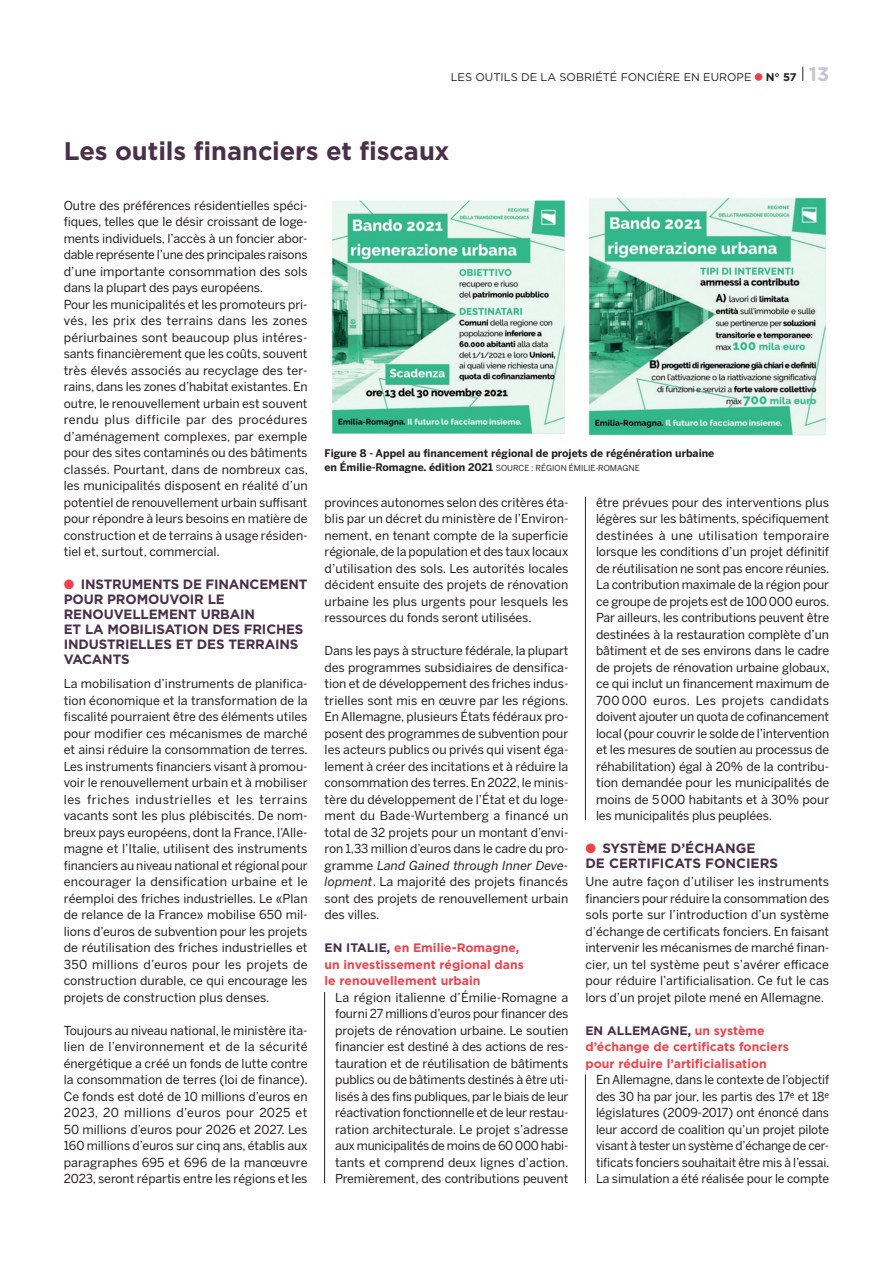
<style>
.page{position:relative;width:893px;height:1263px;background:#fff}
.page>*{position:absolute;margin:0;border:0;box-sizing:border-box;transform-origin:0 0}
.t1{font:700 25.5px "Gotham";letter-spacing:-.005em;color:#4a2f4b}
.t2{font:700 13.5px/15px "Gotham";letter-spacing:-.01em;color:#4a2f4b}
.t3{font:12.3px/16.5px "Benton Sans";letter-spacing:-.005em;color:#231f20;text-align:justify}
.t4{font:700 12.3px/16.5px "Gotham";color:#ee434d}
.t5{font:11.1px "Gotham";color:#231f20}
.t6{font:700 11.1px "Gotham";color:#231f20}
.t7{font:700 10.5px/13.5px "Benton Sans";color:#231f20}
.s1{font-size:19.5px;color:#c5c6cf}
.s2{color:#ee434d}
.s3{font-weight:400;font-size:8.25px}
.s4{font-style:italic}
.s5{color:#4a2f4b}
</style>
<div class="page">
<div style="left:755px;top:73px;width:7px;height:8px;background:#ee434d;border-radius:50%"></div>
<svg style="left:802px;top:67px;width:1px;height:14px"></svg>
<hr style="left:324px;top:992px;width:1px;height:191px;background:#231f20">
<hr style="left:585px;top:497px;width:1px;height:323px;background:#231f20">
<hr style="left:585px;top:1074px;width:1px;height:109px;background:#231f20">
<img style="left:331px;top:200px;width:234px;height:234px">
<img style="left:588px;top:197px;width:239px;height:239px">
<p class="t5" style="left:451px;top:70px;width:302px">LES OUTILS DE LA SOBRIÉTÉ FONCIÈRE EN EUROPE</p>
<p class="t6" style="left:766px;top:69px;width:65px">N° 57 <span class="s1">13</span></p>
<h1 class="t1" style="left:64px;top:134px;width:387px">Les outils financiers et fiscaux</h1>
<p class="t3" style="left:64px;top:197px;width:246px;text-align:left">Outre des préférences résidentielles spéci&shy;fiques, telles que le désir croissant de loge&shy;ments individuels, l’accès à un foncier abor&shy;dable représente l’une des principales raisons d’une importante consommation des sols dans la plupart des pays européens.<br>Pour les municipalités et les promoteurs pri&shy;vés, les prix des terrains dans les zones périurbaines sont beaucoup plus intéres&shy;sants financièrement que les coûts, souvent très élevés associés au recyclage des ter&shy;rains, dans les zones d’habitat existantes. En outre, le renouvellement urbain est souvent rendu plus difficile par des procédures d’aménagement complexes, par exemple pour des sites contaminés ou des bâtiments classés. Pourtant, dans de nombreux cas, les municipalités disposent en réalité d’un potentiel de renouvellement urbain suffisant pour répondre à leurs besoins en matière de construction et de terrains à usage résiden&shy;tiel et, surtout, commercial.</p>
<p class="t2" style="left:64px;top:577px;width:245px"><span class="s2">●</span> INSTRUMENTS DE FINANCEMENT<br>POUR PROMOUVOIR LE<br>RENOUVELLEMENT URBAIN<br>ET LA MOBILISATION DES FRICHES<br>INDUSTRIELLES ET DES TERRAINS<br>VACANTS</p>
<p class="t3" style="left:64px;top:675px;width:246px">La mobilisation d’instruments de planifica&shy;tion économique et la transformation de la fiscalité pourraient être des éléments utiles pour modifier ces mécanismes de marché et ainsi réduire la consommation de terres.<br>Les instruments financiers visant à promou&shy;voir le renouvellement urbain et à mobiliser les friches industrielles et les terrains vacants sont les plus plébiscités. De nom&shy;breux pays européens, dont la France, l’Alle&shy;magne et l’Italie, utilisent des instruments financiers au niveau national et régional pour encourager la densification urbaine et le réemploi des friches industrielles. Le «Plan de relance de la France» mobilise 650 mil&shy;lions d’euros de subvention pour les projets de réutilisation des friches industrielles et 350 millions d’euros pour les projets de construction durable, ce qui encourage les projets de construction plus denses.</p>
<p class="t3" style="left:64px;top:1022px;width:246px">Toujours au niveau national, le ministère ita&shy;lien de l’environnement et de la sécurité énergétique a créé un fonds de lutte contre la consommation de terres (loi de finance).<br>Ce fonds est doté de 10 millions d’euros en 2023, 20 millions d’euros pour 2025 et 50 millions d’euros pour 2026 et 2027. Les 160 millions d’euros sur cinq ans, établis aux paragraphes 695 et 696 de la manœuvre 2023, seront répartis entre les régions et les</p>
<p class="t7" style="left:325px;top:446px;width:391px">Figure 8 - Appel au financement régional de projets de régénération urbaine en Émilie-Romagne. édition 2021 <span class="s3">SOURCE : RÉGION ÉMILIE-ROMAGNE</span></p>
<p class="t3" style="left:325px;top:494px;width:245px">provinces autonomes selon des critères éta&shy;blis par un décret du ministère de l’Environ&shy;nement, en tenant compte de la superficie régionale, de la population et des taux locaux d’utilisation des sols. Les autorités locales décident ensuite des projets de rénovation urbaine les plus urgents pour lesquels les ressources du fonds seront utilisées.</p>
<p class="t3" style="left:325px;top:642px;width:246px">Dans les pays à structure fédérale, la plupart des programmes subsidiaires de densifica&shy;tion et de développement des friches indus&shy;trielles sont mis en œuvre par les régions.<br>En Allemagne, plusieurs États fédéraux pro&shy;posent des programmes de subvention pour les acteurs publics ou privés qui visent éga&shy;lement à créer des incitations et à réduire la consommation des terres. En 2022, le minis&shy;tère du développement de l’État et du loge&shy;ment du Bade-Wurtemberg a financé un total de 32 projets pour un montant d’envi&shy;ron 1,33 million d’euros dans le cadre du pro&shy;gramme <span class="s4">Land Gained through Inner Deve&shy;lopment</span>. La majorité des projets financés sont des projets de renouvellement urbain des villes.</p>
<p class="t4" style="left:325px;top:939px;width:201px"><span class="s5">EN ITALIE,</span> en Emilie-Romagne, un investissement régional dans le renouvellement urbain</p>
<p class="t3" style="left:335px;top:989px;width:235px">La région italienne d’Émilie-Romagne a fourni 27 millions d’euros pour financer des projets de rénovation urbaine. Le soutien financier est destiné à des actions de res&shy;tauration et de réutilisation de bâtiments publics ou de bâtiments destinés à être uti&shy;lisés à des fins publiques, par le biais de leur réactivation fonctionnelle et de leur restau&shy;ration architecturale. Le projet s’adresse aux municipalités de moins de 60 000 habi&shy;tants et comprend deux lignes d’action.<br>Premièrement, des contributions peuvent</p>
<p class="t3" style="left:596px;top:494px;width:235px">être prévues pour des interventions plus légères sur les bâtiments, spécifiquement destinées à une utilisation temporaire lorsque les conditions d’un projet définitif de réutilisation ne sont pas encore réunies.<br>La contribution maximale de la région pour ce groupe de projets est de 100000 euros.<br>Par ailleurs, les contributions peuvent être destinées à la restauration complète d’un bâtiment et de ses environs dans le cadre de projets de rénovation urbaine globaux, ce qui inclut un financement maximum de 700 000 euros. Les projets candidats doivent ajouter un quota de cofinancement local (pour couvrir le solde de l’intervention et les mesures de soutien au processus de réhabilitation) égal à 20% de la contribu&shy;tion demandée pour les municipalités de moins de 5000 habitants et à 30% pour les municipalités plus peuplées.</p>
<p class="t2" style="left:585px;top:841px;width:194px"><span class="s2">●</span> SYSTÈME D’ÉCHANGE<br>DE CERTIFICATS FONCIERS</p>
<p class="t3" style="left:585px;top:873px;width:245px">Une autre façon d’utiliser les instruments financiers pour réduire la consommation des sols porte sur l’introduction d’un système d’échange de certificats fonciers. En faisant intervenir les mécanismes de marché finan&shy;cier, un tel système peut s’avérer efficace pour réduire l’artificialisation. Ce fut le cas lors d’un projet pilote mené en Allemagne.</p>
<p class="t4" style="left:585px;top:1022px;width:205px"><span class="s5">EN ALLEMAGNE,</span> un système d’échange de certificats fonciers pour réduire l’artificialisation</p>
<p class="t3" style="left:596px;top:1071px;width:235px">En Allemagne, dans le contexte de l’objectif des 30 ha par jour, les partis des 17<sup>e</sup> et 18<sup>e </sup>législatures (2009-2017) ont énoncé dans leur accord de coalition qu’un projet pilote visant à tester un système d’échange de cer&shy;tificats fonciers souhaitait être mis à l’essai.<br>La simulation a été réalisée pour le compte</p>
</div>
